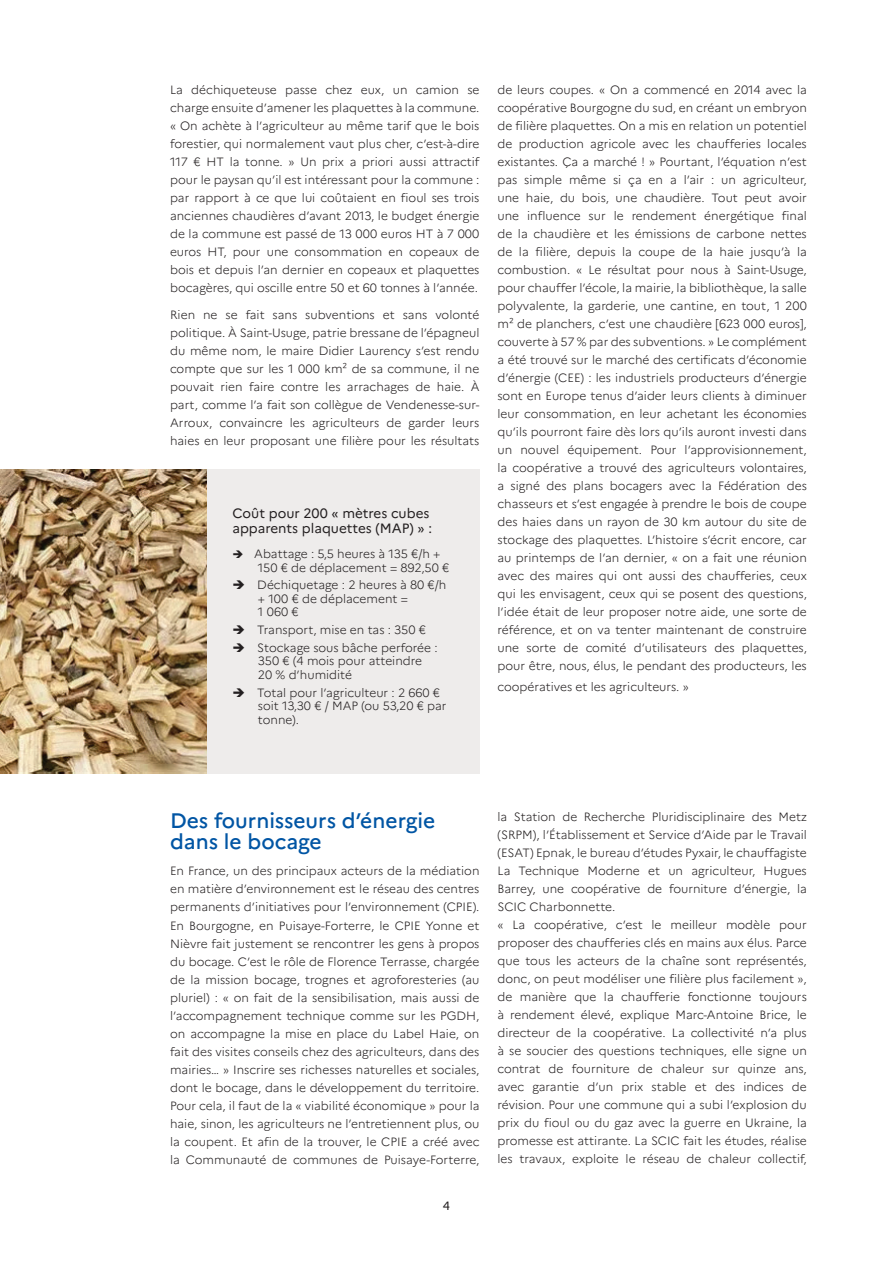
<style>
.page{position:relative;width:893px;height:1263px;background:#fff}
.page>*{position:absolute;margin:0;border:0;box-sizing:border-box;transform-origin:0 0}
.t1{font:500 21px/21px "Marianne";letter-spacing:-.005em;color:#0155a4}
.t2{font:13.5px/15px "Marianne";color:#231f20}
.t3{font:300 12px/18px "Marianne";color:#231f20}
.t4{font:12px "Marianne";color:#231f20}
</style>
<div class="page">
<img style="left:0;top:469px;width:207px;height:305px">
<div style="left:207px;top:469px;width:272px;height:305px;background:#eeeceb"></div>
<p class="t3" style="left:170px;top:81px;width:311px;text-align:justify">La déchiqueteuse passe chez eux, un camion se charge ensuite d’amener les plaquettes à la commune. « On achète à l’agriculteur au même tarif que le bois forestier, qui normalement vaut plus cher, c’est-à-dire 117 € HT la tonne. » Un prix a priori aussi attractif pour le paysan qu’il est intéressant pour la commune : par rapport à ce que lui coûtaient en fioul ses trois anciennes chaudières d’avant 2013, le budget énergie de la commune est passé de 13 000 euros HT à 7 000 euros HT, pour une consommation en copeaux de bois et depuis l’an dernier en copeaux et plaquettes bocagères, qui oscille entre 50 et 60 tonnes à l’année.</p>
<p class="t3" style="left:170px;top:305px;width:311px;text-align:justify">Rien ne se fait sans subventions et sans volonté politique. À Saint-Usuge, patrie bressane de l’épagneul du même nom, le maire Didier Laurency s’est rendu compte que sur les 1 000 km² de sa commune, il ne pouvait rien faire contre les arrachages de haie. À part, comme l’a fait son collègue de Vendenesse-sur-Arroux, convaincre les agriculteurs de garder leurs haies en leur proposant une filière pour les résultats</p>
<p class="t2" style="left:232px;top:505px;width:201px">Coût pour 200 « mètres cubes apparents plaquettes (MAP) » :</p>
<p class="t3" style="left:258px;top:547px;width:193px;line-height:13.5px;text-indent:-26px">➔ Abattage : 5,5 heures à 135 €/h +<br>150 € de déplacement = 892,50 €</p>
<p class="t3" style="left:258px;top:578px;width:190px;line-height:13.5px;text-indent:-26px">➔ Déchiquetage : 2 heures à 80 €/h + 100 € de déplacement =<br>1 060 €</p>
<p class="t3" style="left:232px;top:621px;width:195px">➔ Transport, mise en tas : 350 €</p>
<p class="t3" style="left:258px;top:641px;width:181px;line-height:13.5px;text-indent:-26px">➔ Stockage sous bâche perforée :<br>350 € (4 mois pour atteindre<br>20 % d’humidité</p>
<p class="t3" style="left:258px;top:685px;width:190px;line-height:13.5px;text-indent:-26px">➔ Total pour l’agriculteur : 2 660 € soit 13,30 € / MAP (ou 53,20 € par tonne).</p>
<p class="t3" style="left:497px;top:81px;width:311px;text-align:justify">de leurs coupes. « On a commencé en 2014 avec la coopérative Bourgogne du sud, en créant un embryon de filière plaquettes. On a mis en relation un potentiel de production agricole avec les chaufferies locales existantes. Ça a marché ! » Pourtant, l’équation n’est pas simple même si ça en a l’air : un agriculteur, une haie, du bois, une chaudière. Tout peut avoir une influence sur le rendement énergétique final de la chaudière et les émissions de carbone nettes de la filière, depuis la coupe de la haie jusqu’à la combustion. « Le résultat pour nous à Saint-Usuge, pour chauffer l’école, la mairie, la bibliothèque, la salle polyvalente, la garderie, une cantine, en tout, 1 200 m² de planchers, c’est une chaudière [623 000 euros], couverte à 57 % par des subventions. » Le complément a été trouvé sur le marché des certificats d’économie d’énergie (CEE) : les industriels producteurs d’énergie sont en Europe tenus d’aider leurs clients à diminuer leur consommation, en leur achetant les économies qu’ils pourront faire dès lors qu’ils auront investi dans un nouvel équipement. Pour l’approvisionnement, la coopérative a trouvé des agriculteurs volontaires, a signé des plans bocagers avec la Fédération des chasseurs et s’est engagée à prendre le bois de coupe des haies dans un rayon de 30 km autour du site de stockage des plaquettes. L’histoire s’écrit encore, car au printemps de l’an dernier, « on a fait une réunion avec des maires qui ont aussi des chaufferies, ceux qui les envisagent, ceux qui se posent des questions, l’idée était de leur proposer notre aide, une sorte de référence, et on va tenter maintenant de construire une sorte de comité d’utilisateurs des plaquettes, pour être, nous, élus, le pendant des producteurs, les</p>
<p class="t3" style="left:497px;top:678px;width:193px">coopératives et les agriculteurs. »</p>
<h1 class="t1" style="left:170px;top:810px;width:267px">Des fournisseurs d’énergie dans le bocage</h1>
<p class="t3" style="left:170px;top:862px;width:311px;text-align:justify">En France, un des principaux acteurs de la médiation en matière d’environnement est le réseau des centres permanents d’initiatives pour l’environnement (CPIE).<br>En Bourgogne, en Puisaye-Forterre, le CPIE Yonne et Nièvre fait justement se rencontrer les gens à propos du bocage. C’est le rôle de Florence Terrasse, chargée de la mission bocage, trognes et agroforesteries (au pluriel) : « on fait de la sensibilisation, mais aussi de l’accompagnement technique comme sur les PGDH, on accompagne la mise en place du Label Haie, on fait des visites conseils chez des agriculteurs, dans des mairies… » Inscrire ses richesses naturelles et sociales, dont le bocage, dans le développement du territoire.<br>Pour cela, il faut de la « viabilité économique » pour la haie, sinon, les agriculteurs ne l’entretiennent plus, ou la coupent. Et afin de la trouver, le CPIE a créé avec la Communauté de communes de Puisaye-Forterre,</p>
<p class="t4" style="left:443px;top:1199px;width:9px">4</p>
<p class="t3" style="left:497px;top:808px;width:311px">la Station de Recherche Pluridisciplinaire des Metz (SRPM), l’Établissement et Service d’Aide par le Travail (ESAT) Epnak, le bureau d’études Pyxair, le chauffagiste La Technique Moderne et un agriculteur, Hugues Barrey, une coopérative de fourniture d’énergie, la SCIC Charbonnette.<br>« La coopérative, c’est le meilleur modèle pour proposer des chaufferies clés en mains aux élus. Parce que tous les acteurs de la chaîne sont représentés, donc, on peut modéliser une filière plus facilement », de manière que la chaufferie fonctionne toujours à rendement élevé, explique Marc-Antoine Brice, le directeur de la coopérative. La collectivité n’a plus à se soucier des questions techniques, elle signe un contrat de fourniture de chaleur sur quinze ans, avec garantie d’un prix stable et des indices de révision. Pour une commune qui a subi l’explosion du prix du fioul ou du gaz avec la guerre en Ukraine, la promesse est attirante. La SCIC fait les études, réalise les travaux, exploite le réseau de chaleur collectif,</p>
</div>
